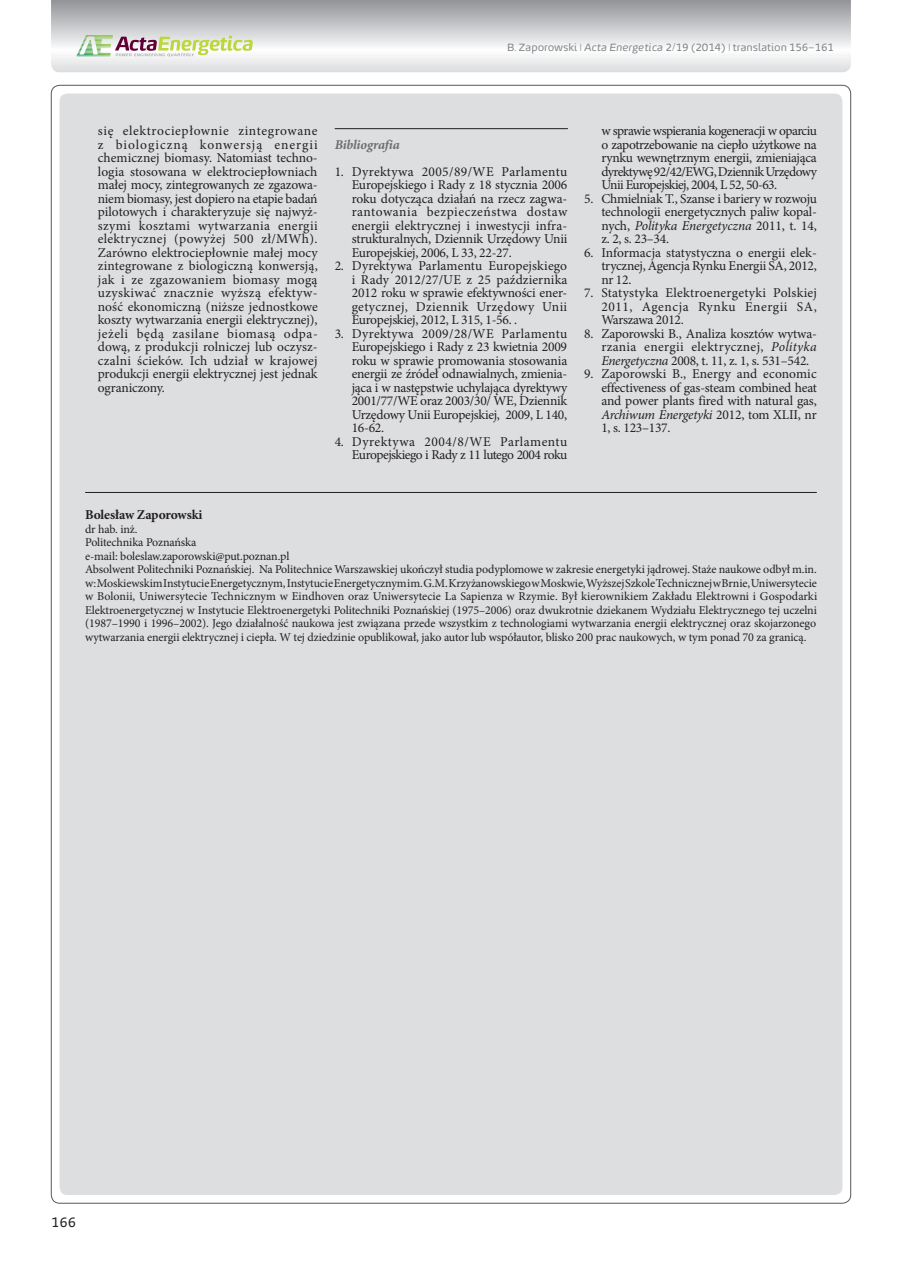
<style>
.page{position:relative;width:902px;height:1263px;background:#fff}
.page>*{position:absolute;margin:0;border:0;box-sizing:border-box;transform-origin:0 0}
.t1{font:13.5px/13.5px "Minion Pro";letter-spacing:-.015em;color:#231f20;text-align:justify}
.t2{font:700 13.5px "Minion Pro";letter-spacing:-.01em;color:#231f20}
.t3{font:italic 700 13.5px "Minion Pro";letter-spacing:-.015em;color:#6c6d70}
.t4{font:13.5px "Energa";color:#231f20}
.t5{font:12px/13.5px "Minion Pro";letter-spacing:-.01em;color:#231f20}
.t6{font:10.5px "Energa";letter-spacing:-.01em;color:#808285}
.s1{font-style:italic}
</style>
<div class="page">
<div style="left:60px;top:94px;width:782px;height:1101px;background:#dddee0;border-radius:8px"></div>
<svg style="left:51px;top:0;width:799px;height:72px"></svg>
<svg style="left:76px;top:35px;width:177px;height:21px"></svg>
<hr style="left:85px;top:492px;width:731px;height:1px;background:#231f20">
<hr style="left:334px;top:128px;width:234px;height:1px;background:#231f20">
<p class="t6" style="left:507px;top:41px;width:328px">B. Zaporowski | <span class="s1">Acta Energetica</span> 2/19 (2014) | translation 156–161</p>
<p class="t1" style="left:98px;top:124px;width:221px">się elektrociepłownie zintegrowane z biologiczną konwersją energii chemicznej biomasy. Natomiast techno&shy;logia stosowana w elektrociepłowniach małej mocy, zintegrowanych ze zgazowa&shy;niem biomasy, jest dopiero na etapie badań pilotowych i charakteryzuje się najwyż&shy;szymi kosztami wytwarzania energii elektrycznej (powyżej 500 zł/MWh).<br>Zarówno elektrociepłownie małej mocy zintegrowane z biologiczną konwersją, jak i ze zgazowaniem biomasy mogą uzyskiwać znacznie wyższą efektyw&shy;ność ekonomiczną (niższe jednostkowe koszty wytwarzania energii elektrycznej), jeżeli będą zasilane biomasą odpa&shy;dową, z produkcji rolniczej lub oczysz&shy;czalni ścieków. Ich udział w krajowej produkcji energii elektrycznej jest jednak ograniczony.</p>
<p class="t3" style="left:334px;top:135px;width:67px">Bibliografia</p>
<p class="t1" style="left:352px;top:165px;width:217px;text-indent:-17px">1. Dyrektywa 2005/89/WE Parlamentu Europejskiego i Rady z 18 stycznia 2006 roku dotycząca działań na rzecz zagwa&shy;rantowania bezpieczeństwa dostaw energii elektrycznej i inwestycji infra&shy;strukturalnych, Dziennik Urzędowy Unii Europejskiej, 2006, L 33, 22-27.</p>
<p class="t1" style="left:352px;top:259px;width:217px;text-indent:-17px">2. Dyrektywa Parlamentu Europejskiego i Rady 2012/27/UE z 25 października 2012 roku w sprawie efektywności ener&shy;getycznej, Dziennik Urzędowy Unii Europejskiej, 2012, L 315, 1-56. .</p>
<p class="t1" style="left:352px;top:327px;width:217px;text-indent:-17px">3. Dyrektywa 2009/28/WE Parlamentu Europejskiego i Rady z 23 kwietnia 2009 roku w sprawie promowania stosowania energii ze źródeł odnawialnych, zmienia&shy;jąca i w następstwie uchylająca dyrektywy 2001/77/WE oraz 2003/30/ WE, Dziennik Urzędowy Unii Europejskiej, 2009, L 140, 16-62.</p>
<p class="t1" style="left:334px;top:435px;width:234px;text-align:right">4. Dyrektywa 2004/8/WE Parlamentu<br>Europejskiego i Rady z 11 lutego 2004 roku</p>
<p class="t1" style="left:601px;top:124px;width:217px">w sprawie wspierania kogeneracji w oparciu o zapotrzebowanie na ciepło użytkowe na rynku wewnętrznym energii, zmieniająca dyrektywę 92/42/EWG, Dziennik Urzędowy Unii Europejskiej, 2004, L 52, 50-63.</p>
<p class="t1" style="left:601px;top:192px;width:217px;text-indent:-17px">5. Chmielniak T., Szanse i bariery w rozwoju technologii energetycznych paliw kopal&shy;nych, <span class="s1">Polityka Energetyczna</span> 2011, t. 14, z. 2, s. 23–34.</p>
<p class="t1" style="left:601px;top:246px;width:217px;text-indent:-17px">6. Informacja statystyczna o energii elek&shy;trycznej, Agencja Rynku Energii SA, 2012, nr 12.</p>
<p class="t1" style="left:601px;top:286px;width:217px;text-indent:-17px">7. Statystyka Elektroenergetyki Polskiej 2011, Agencja Rynku Energii SA, Warszawa 2012.</p>
<p class="t1" style="left:601px;top:327px;width:217px;text-indent:-17px">8. Zaporowski B., Analiza kosztów wytwa&shy;rzania energii elektrycznej, <span class="s1">Polityka Energetyczna</span> 2008, t. 11, z. 1, s. 531–542.</p>
<p class="t1" style="left:601px;top:367px;width:217px;text-indent:-17px">9. Zaporowski B., Energy and economic effectiveness of gas-steam combined heat and power plants fired with natural gas, <span class="s1">Archiwum Energetyki</span> 2012, tom XLII, nr 1, s. 123–137.</p>
<p class="t2" style="left:85px;top:505px;width:119px">Bolesław Zaporowski</p>
<p class="t5" style="left:85px;top:522px;width:733px">dr hab. inż.<br>Politechnika Poznańska<br>e-mail: boleslaw.zaporowski@put.poznan.pl<br>Absolwent Politechniki Poznańskiej. Na Politechnice Warszawskiej ukończył studia podyplomowe w zakresie energetyki jądrowej. Staże naukowe odbył m.in. w: Moskiewskim Instytucie Energetycznym, Instytucie Energetycznym im. G.M. Krzyżanowskiego w Moskwie, Wyższej Szkole Technicznej w Brnie, Uniwersytecie w Bolonii, Uniwersytecie Technicznym w Eindhoven oraz Uniwersytecie La Sapienza w Rzymie. Był kierownikiem Zakładu Elektrowni i Gospodarki Elektroenergetycznej w Instytucie Elektroenergetyki Politechniki Poznańskiej (1975–2006) oraz dwukrotnie dziekanem Wydziału Elektrycznego tej uczelni (1987–1990 i 1996–2002). Jego działalność naukowa jest związana przede wszystkim z technologiami wytwarzania energii elektrycznej oraz skojarzonego wytwarzania energii elektrycznej i ciepła. W tej dziedzinie opublikował, jako autor lub współautor, blisko 200 prac naukowych, w tym ponad 70 za granicą.</p>
<p class="t4" style="left:51px;top:1213px;width:26px">166</p>
</div>
